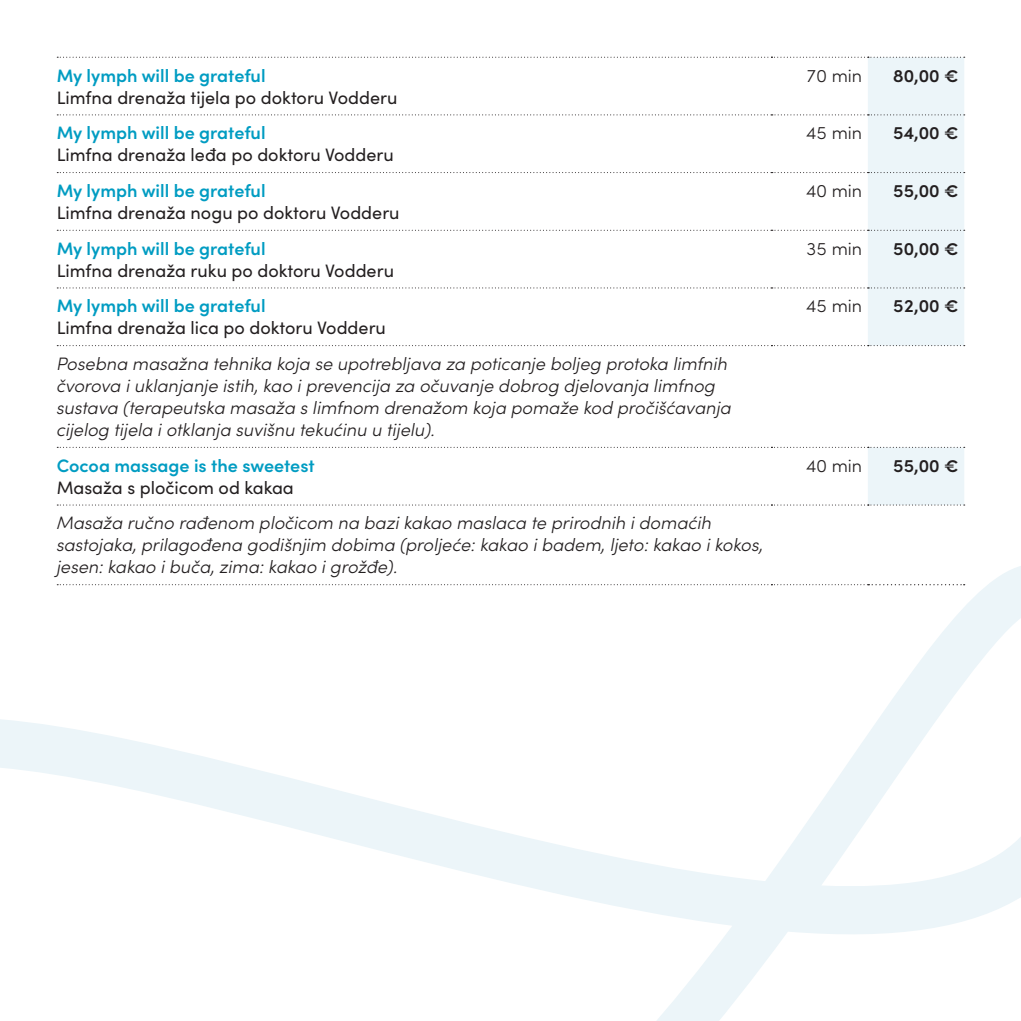
<style>
.page{position:relative;width:1021px;height:1021px;background:#fff}
.page>*{position:absolute;margin:0;border:0;box-sizing:border-box;transform-origin:0 0}
.tabela{font:italic 300 18px/22px "Sofia Pro";color:#231f20}
.tabela-2{font:18px "Sofia Pro";color:#231f20}
.postavka{font:600 18px "Sofia Pro";color:#009cc2}
.cena{font:600 18px "Sofia Pro";color:#231f20}
.minute{font:300 18px "Sofia Pro";color:#231f20}
</style>
<div class="page">
<svg style="left:0;top:566px;width:1020px;height:454px"></svg>
<svg style="left:867px;top:58px;width:97px;height:446px;fill:#ecf5f9"></svg>
<svg style="left:57px;top:57px;width:907px;height:1px"></svg>
<svg style="left:57px;top:114px;width:907px;height:1px"></svg>
<svg style="left:57px;top:172px;width:907px;height:1px"></svg>
<svg style="left:57px;top:230px;width:907px;height:1px"></svg>
<svg style="left:57px;top:287px;width:907px;height:1px"></svg>
<svg style="left:57px;top:345px;width:907px;height:1px"></svg>
<svg style="left:57px;top:447px;width:907px;height:1px"></svg>
<svg style="left:57px;top:504px;width:907px;height:1px"></svg>
<svg style="left:57px;top:584px;width:907px;height:1px"></svg>
<p class="postavka" style="left:57px;top:62px;width:210px">My lymph will be grateful</p>
<p class="tabela-2" style="left:57px;top:84px;width:342px">Limfna drenaža tijela po doktoru Vodderu</p>
<p class="minute" style="left:806px;top:62px;width:58px">70 min</p>
<p class="cena" style="left:893px;top:62px;width:67px">80,00 €</p>
<p class="postavka" style="left:57px;top:119px;width:210px">My lymph will be grateful</p>
<p class="tabela-2" style="left:57px;top:142px;width:338px">Limfna drenaža leđa po doktoru Vodderu</p>
<p class="minute" style="left:806px;top:120px;width:58px">45 min</p>
<p class="cena" style="left:893px;top:119px;width:67px">54,00 €</p>
<p class="postavka" style="left:57px;top:177px;width:210px">My lymph will be grateful</p>
<p class="tabela-2" style="left:57px;top:199px;width:344px">Limfna drenaža nogu po doktoru Vodderu</p>
<p class="minute" style="left:806px;top:177px;width:58px">40 min</p>
<p class="cena" style="left:893px;top:177px;width:67px">55,00 €</p>
<p class="postavka" style="left:57px;top:235px;width:210px">My lymph will be grateful</p>
<p class="tabela-2" style="left:57px;top:257px;width:339px">Limfna drenaža ruku po doktoru Vodderu</p>
<p class="minute" style="left:806px;top:235px;width:58px">35 min</p>
<p class="cena" style="left:893px;top:235px;width:67px">50,00 €</p>
<p class="postavka" style="left:57px;top:292px;width:210px">My lymph will be grateful</p>
<p class="tabela-2" style="left:57px;top:315px;width:331px">Limfna drenaža lica po doktoru Vodderu</p>
<p class="minute" style="left:806px;top:293px;width:58px">45 min</p>
<p class="cena" style="left:893px;top:292px;width:67px">52,00 €</p>
<p class="tabela" style="left:57px;top:351px;width:676px">Posebna masažna tehnika koja se upotrebljava za poticanje boljeg protoka limfnih čvorova i uklanjanje istih, kao i prevencija za očuvanje dobrog djelovanja limfnog sustava (terapeutska masaža s limfnom drenažom koja pomaže kod pročišćavanja cijelog tijela i otklanja suvišnu tekućinu u tijelu).</p>
<p class="postavka" style="left:57px;top:452px;width:259px">Cocoa massage is the sweetest</p>
<p class="tabela-2" style="left:57px;top:474px;width:239px">Masaža s pločicom od kakaa</p>
<p class="minute" style="left:806px;top:452px;width:58px">40 min</p>
<p class="cena" style="left:893px;top:452px;width:67px">55,00 €</p>
<p class="tabela" style="left:57px;top:511px;width:708px">Masaža ručno rađenom pločicom na bazi kakao maslaca te prirodnih i domaćih sastojaka, prilagođena godišnjim dobima (proljeće: kakao i badem, ljeto: kakao i kokos, jesen: kakao i buča, zima: kakao i grožđe).</p>
</div>
